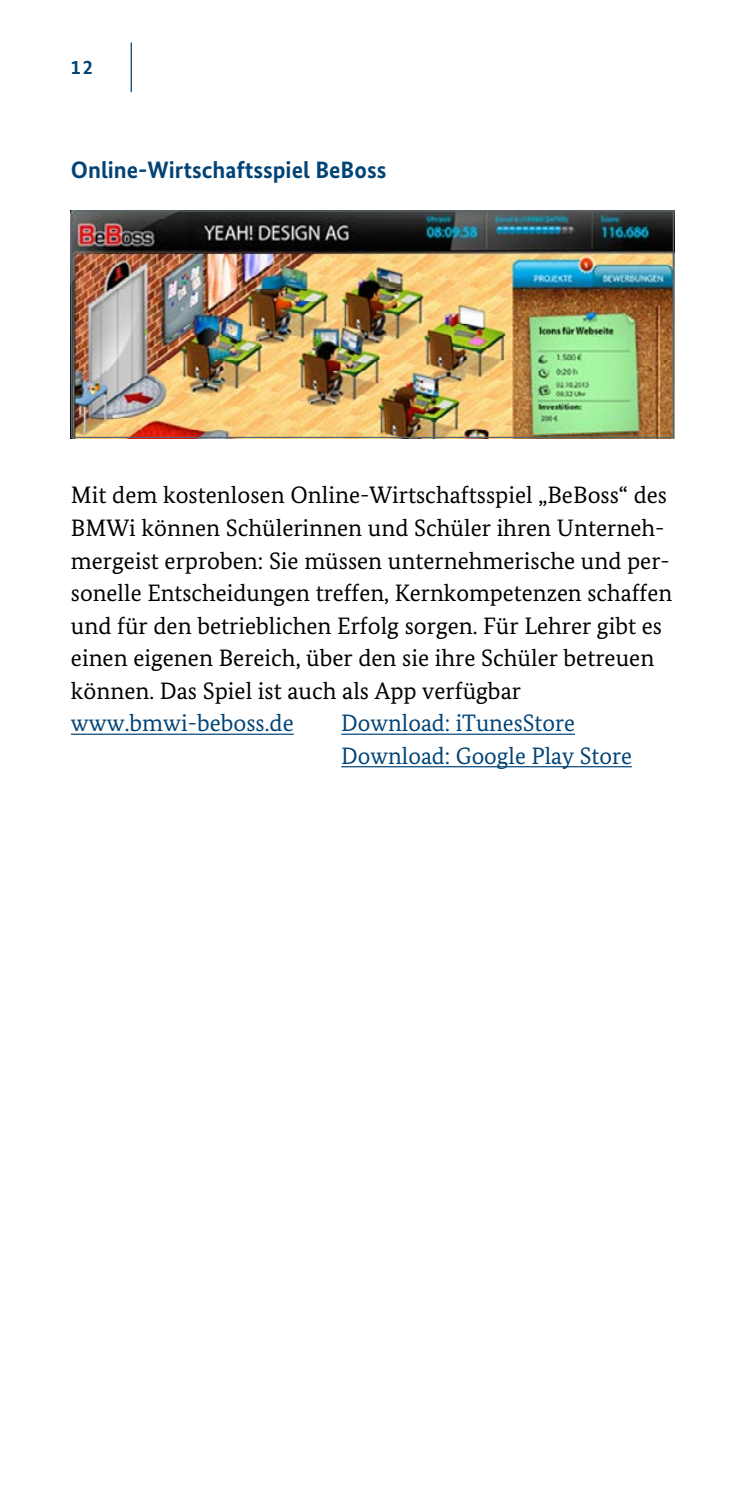
<style>
.page{position:relative;width:745px;height:1489px;background:#fff}
.page>*{position:absolute;margin:0;border:0;box-sizing:border-box;transform-origin:0 0}
.t1{font:23.75px/32.5px "Bundes Serif";color:#000}
.t2{font:23.75px "Bundes Serif";color:#004377}
.t3{font:700 23.75px "Bundes Sans";color:#004377}
.t4{font:700 20px "Bundes Sans";color:#004377}
</style>
<div class="page">
<hr style="left:130px;top:43px;width:2px;height:49px;background:#004377">
<hr style="left:71px;top:733px;width:222px;height:1px;background:#004377">
<hr style="left:341px;top:733px;width:233px;height:1px;background:#004377">
<hr style="left:341px;top:766px;width:290px;height:1px;background:#004377">
<img style="left:73px;top:212px;width:598px;height:224px">
<div style="left:71px;top:210px;width:602px;height:228px;border:1px solid #57666d"></div>
<p class="t4" style="left:71px;top:55px;width:24px">12</p>
<h4 class="t3" style="left:71px;top:156px;width:316px">Online-Wirtschaftsspiel BeBoss</h4>
<p class="t1" style="left:71px;top:479px;width:602px">Mit dem kostenlosen Online-Wirtschaftsspiel „BeBoss“ des BMWi können Schülerinnen und Schüler ihren Unterneh&shy;mergeist erproben: Sie müssen unternehmerische und per&shy;sonelle Entscheidungen treffen, Kernkompetenzen schaffen und für den betrieblichen Erfolg sorgen. Für Lehrer gibt es einen eigenen Bereich, über den sie ihre Schüler betreuen können. Das Spiel ist auch als App verfügbar</p>
<p class="t2" style="left:71px;top:708px;width:224px">www.bmwi-beboss.de</p>
<p class="t2" style="left:341px;top:708px;width:235px">Download: iTunesStore</p>
<p class="t2" style="left:341px;top:741px;width:292px">Download: Google Play Store</p>
</div>
